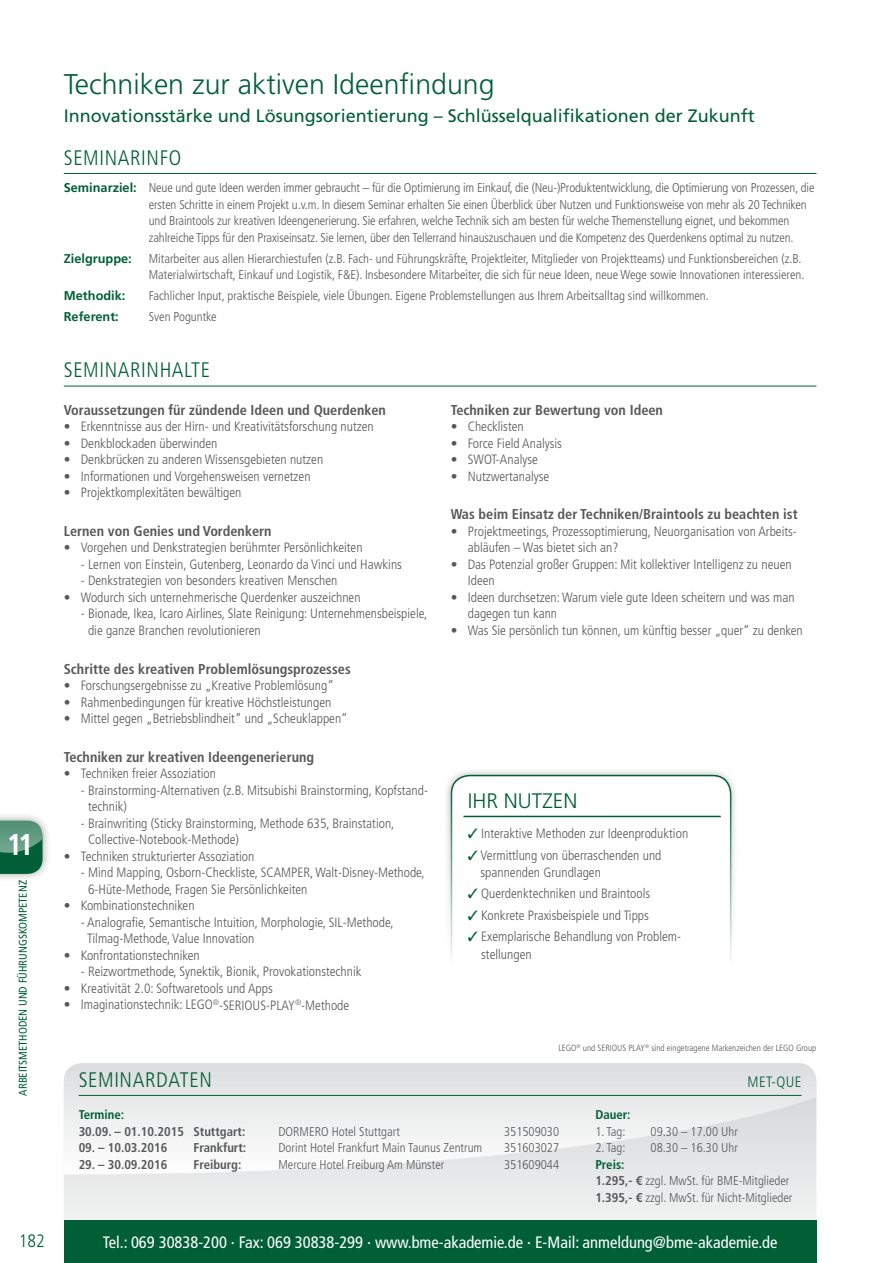
<style>
.page{position:relative;width:893px;height:1263px;background:#fff}
.page>*{position:absolute;margin:0;border:0;box-sizing:border-box;transform-origin:0 0}
.t1{font:700 condensed 30px "Frutiger LT Std";color:#fff}
.t2{font:300 28.5px "Frutiger LT Std";color:#005f36}
.t3{font:300 condensed 21px "Frutiger LT Std";letter-spacing:.03em;color:#005f36}
.t4{font:300 21px "Frutiger LT Std";color:#005f36}
.t5{font:18px "Frutiger LT Std";color:#005f36}
.t6{font:300 condensed 18px "Frutiger LT Std";color:#005f36}
.t7{font:condensed 16.5px "Frutiger LT Std";color:#fff}
.t8{font:300 condensed 15px "Frutiger LT Std";color:#005f36}
.t9{font:700 condensed 14.25px "Frutiger LT Std";color:#57585a}
.t10{font:300 condensed 13.5px/16.5px "Frutiger LT Std";color:#57585a}
.t11{font:300 condensed 12.75px/16.5px "Frutiger LT Std";color:#57585a}
.t12{font:700 condensed 12.75px/16.5px "Frutiger LT Std";color:#57585a}
.t13{font:700 12.75px "Frutiger LT Std";color:#005f36}
.t14{font:700 condensed 12.75px "Frutiger LT Std";color:#005f36}
.t15{font:condensed 11.25px "Frutiger LT Std";color:#005f36}
.t16{font:300 condensed 9px "Frutiger LT Std";color:#57585a}
.s1{font-weight:700;font-stretch:normal;color:#005f36}
.s2{font-weight:300;font-stretch:condensed;color:#57585a}
.s3{color:#005f36}
.s4{font-weight:300}
.s5{font-weight:700;color:#005f36}
.s6{font-weight:700}
</style>
<div class="page">
<div style="left:64px;top:1174px;width:752px;height:46px;background:#eceded"></div>
<svg style="left:64px;top:1063px;width:752px;height:111px;fill:#e8e9e9"></svg>
<div style="left:64px;top:1220px;width:752px;height:43px;background:#005f36"></div>
<div style="left:0;top:812px;width:51px;height:70px;background:#231f20;opacity:.4"></div>
<svg style="left:0;top:821px;width:43px;height:53px;background:#3c8364"></svg>
<hr style="left:64px;top:173px;width:752px;height:1px;background:#005f36">
<hr style="left:64px;top:386px;width:752px;height:1px;background:#005f36">
<hr style="left:79px;top:1095px;width:722px;height:1px;background:#005f36">
<div style="left:443px;top:768px;width:296px;height:225px;background:#231f20;opacity:.45"></div>
<div style="left:451px;top:775px;width:280px;height:214px;background:#fff;border-radius:18px"></div>
<div style="left:451px;top:775px;width:280px;height:215px;border:2px solid #005f36;border-radius:18px"></div>
<hr style="left:463px;top:816px;width:258px;height:1px;background:#005f36">
<h2 class="t2" style="left:64px;top:68px;width:432px">Techniken zur aktiven Ideenfindung</h2>
<h3 class="t5" style="left:64px;top:105px;width:693px">I nnovationsstärke und Lösungsorientierung – Schlüsselqualifikationen der Zukunft</h3>
<h3 class="t3" style="left:64px;top:145px;width:119px">Seminarinfo</h3>
<p class="t11" style="left:149px;top:180px;width:667px;text-indent:-85px"><span class="s1">Seminarziel:</span> Neue und gute Ideen werden immer gebraucht – für die Optimierung im Einkauf, die (Neu-)Produktentwicklung, die Optimierung von Prozessen, die ersten Schritte in einem Projekt u.v.m. I n diesem Seminar erhalten Sie einen Überblick über N utzen und Funktionsweise von mehr als 20 Techniken und Braintools zur kreativen Ideengenerierung. Sie erfahren, welche Technik sich am besten für welche Themenstellung eignet, und bekommen zahlreiche Tipps für den Praxiseinsatz. Sie lernen, über den Tellerrand hinauszuschauen und die Kompetenz des Querdenkens optimal zu nutzen.</p>
<p class="t13" style="left:64px;top:251px;width:78px">Zielgruppe: <span class="s2">M</span></p>
<p class="t11" style="left:149px;top:250px;width:657px;text-align:center">itarbeiter aus allen H ierarchiestufen (z.B. Fach- und Führungskräfte, Projektleiter, M itglieder von Projektteams) und Funktionsbereichen (z.B.<br>Materialwirtschaft, Einkauf und Logistik, F&amp;E). I nsbesondere M itarbeiter, die sich für neue Ideen, neue Wege sowie I nnovationen interessieren.</p>
<p class="t11" style="left:64px;top:285px;width:647px;line-height:20.7px"><span class="s1">Methodik:</span> Fachlicher I nput, praktische Beispiele, viele Übungen. Eigene Problemstellungen aus I hrem Arbeitsalltag sind willkommen.<br><span class="s1">Referent:</span> S</p>
<p class="t11" style="left:154px;top:308px;width:64px">ven Poguntke</p>
<h1 class="t1" style="left:7px;top:826px;width:29px">11</h1>
<p class="t15" style="left:16px;top:1096px;width:217px;rotate:-90deg">Arbeitsmethoden und Führungskompetenz</p>
<h3 class="t3" style="left:64px;top:358px;width:145px">Seminarinhalte</h3>
<p class="t9" style="left:64px;top:401px;width:324px">Voraussetzungen für zündende Ideen und Querdenken</p>
<p class="t10" style="left:64px;top:418px;width:312px">• Erkenntnisse aus der Hirn- und Kreativitätsforschung nutzen</p>
<p class="t10" style="left:64px;top:435px;width:155px">• Denkblockaden überwinden</p>
<p class="t10" style="left:64px;top:451px;width:261px">• Denkbrücken zu anderen Wissensgebieten nutzen</p>
<p class="t10" style="left:64px;top:468px;width:248px">• Informationen und Vorgehensweisen vernetzen</p>
<p class="t10" style="left:64px;top:484px;width:179px">• Projektkomplexitäten bewältigen</p>
<p class="t9" style="left:64px;top:522px;width:209px">Lernen von Genies und Vordenkern</p>
<p class="t10" style="left:64px;top:540px;width:300px">• Vorgehen und Denkstrategien berühmter Persönlichkeiten</p>
<p class="t10" style="left:81px;top:556px;width:323px">- Lernen von Einstein, Gutenberg, Leonardo da Vinci und Hawkins</p>
<p class="t10" style="left:81px;top:573px;width:258px">- Denkstrategien von besonders kreativen M enschen</p>
<p class="t10" style="left:64px;top:589px;width:298px">• Wodurch sich unternehmerische Querdenker auszeichnen</p>
<p class="t10" style="left:88px;top:606px;width:341px;text-indent:-7px">- Bionade, I kea, Icaro Airlines, Slate Reinigung: U nternehmensbeispiele, die ganze Branchen revolutionieren</p>
<p class="t9" style="left:64px;top:660px;width:289px">Schritte des kreativen Problemlösungsprozesses</p>
<p class="t10" style="left:64px;top:677px;width:272px">• Forschungsergebnisse zu „Kreative Problemlösung“</p>
<p class="t10" style="left:64px;top:694px;width:269px">• Rahmenbedingungen für kreative Höchstleistungen</p>
<p class="t10" style="left:64px;top:710px;width:285px">• Mittel gegen „Betriebsblindheit“ und „Scheuklappen“</p>
<p class="t9" style="left:64px;top:748px;width:252px">Techniken zur kreativen Ideengenerierung</p>
<p class="t10" style="left:64px;top:766px;width:154px">• Techniken freier Assoziation</p>
<p class="t10" style="left:88px;top:782px;width:340px;text-indent:-7px">- Brainstorming-Alternativen (z.B. M itsubishi Brainstorming, Kopfstand&shy;technik)</p>
<p class="t10" style="left:88px;top:815px;width:308px;text-indent:-7px">- B rainwriting (Sticky Brainstorming, Methode 635, Brainstation,<br>Collective-N otebook-M ethode)</p>
<p class="t10" style="left:64px;top:848px;width:192px">• Techniken strukturierter Assoziation</p>
<p class="t10" style="left:88px;top:865px;width:338px;text-indent:-7px">- M ind Mapping, Osborn-Checkliste, SCAM PER, Walt-Disney-Methode,<br>6-H üte-Methode, Fragen Sie Persönlichkeiten</p>
<p class="t10" style="left:64px;top:898px;width:132px">• Kombinationstechniken</p>
<p class="t10" style="left:87px;top:914px;width:308px;text-indent:-6px">- Analografie, Semantische I ntuition, Morphologie, SIL-Methode,<br>Tilmag-Methode, Value I nnovation</p>
<p class="t10" style="left:64px;top:947px;width:138px">• Konfrontationstechniken</p>
<p class="t10" style="left:81px;top:964px;width:282px">- Reizwortmethode, Synektik, Bionik, Provokationstechnik</p>
<p class="t10" style="left:64px;top:980px;width:211px">• Kreativität 2.0: Softwaretools und Apps</p>
<p class="t10" style="left:64px;top:997px;width:287px">• Imaginationstechnik: LEGO<sup>®</sup>-SERIOUS-PLAY<sup>®</sup>-Methode</p>
<p class="t9" style="left:451px;top:401px;width:214px">Techniken zur Bewertung von Ideen</p>
<p class="t10" style="left:451px;top:418px;width:75px">• Checklisten</p>
<p class="t10" style="left:451px;top:435px;width:113px">• Force Field Analysis</p>
<p class="t10" style="left:451px;top:451px;width:89px">• SWOT-Analyse</p>
<p class="t10" style="left:451px;top:468px;width:100px">• Nutzwertanalyse</p>
<p class="t9" style="left:451px;top:506px;width:348px">Was beim Einsatz der Techniken/Braintools zu beachten ist</p>
<p class="t10" style="left:468px;top:523px;width:329px;text-indent:-17px">• Projektmeetings, Prozessoptimierung, Neuorganisation von Arbeits&shy;abläufen – Was bietet sich an?</p>
<p class="t10" style="left:468px;top:556px;width:325px;text-indent:-17px">• Das Potenzial großer Gruppen: Mit kollektiver Intelligenz zu neuen<br>Ideen</p>
<p class="t10" style="left:468px;top:589px;width:328px;text-indent:-17px">• Ideen durchsetzen: Warum viele gute Ideen scheitern und was man dagegen tun kann</p>
<p class="t10" style="left:451px;top:622px;width:354px">• Was Sie persönlich tun können, um künftig besser „quer“ zu denken</p>
<h3 class="t4" style="left:468px;top:789px;width:111px">IHR NUTZEN</h3>
<p class="t10" style="left:468px;top:825px;width:222px"><span class="s3">✓</span> I nteraktive Methoden zur Ideenproduktion</p>
<p class="t10" style="left:480px;top:846px;width:183px;line-height:17.2px;text-indent:-13px"><span class="s3">✓</span> Vermittlung von überraschenden und spannenden Grundlagen</p>
<p class="t10" style="left:468px;top:886px;width:184px"><span class="s3">✓</span> Querdenktechniken und Braintools</p>
<p class="t10" style="left:468px;top:907px;width:183px"><span class="s3">✓</span> Konkrete Praxisbeispiele und Tipps</p>
<p class="t10" style="left:481px;top:928px;width:200px;line-height:17.2px;text-indent:-13px"><span class="s3">✓</span> Exemplarische Behandlung von Problem&shy;stellungen</p>
<p class="t16" style="left:558px;top:1043px;width:259px">LEGO<sup>®</sup> und SERIOUS PLAY<sup>®</sup> sind eingetragene Markenzeichen der LEGO Group</p>
<h3 class="t3" style="left:79px;top:1068px;width:135px">Seminardaten</h3>
<p class="t8" style="left:747px;top:1074px;width:56px">M ET-QU E</p>
<p class="t12" style="left:79px;top:1107px;width:181px"><span class="s3">Termine:<br></span>30.09. – 01.10.2015 Stuttgart: <span class="s4">DORM</span></p>
<p class="t14" style="left:595px;top:1107px;width:37px">Dauer:</p>
<p class="t11" style="left:595px;top:1123px;width:32px">1. Tag:</p>
<p class="t11" style="left:651px;top:1123px;width:89px">09.30 – 17.00 Uhr</p>
<p class="t11" style="left:595px;top:1140px;width:32px">2. Tag:</p>
<p class="t11" style="left:651px;top:1140px;width:89px">08.30 – 16.30 Uhr</p>
<p class="t11" style="left:595px;top:1156px;width:198px"><span class="s5">Preis:<br></span><span class="s6">1.295,- €</span> zzgl. MwSt. für BM E-M itglieder<br><span class="s6">1.395,- €</span> zzgl. MwSt. für N icht-M itglieder</p>
<p class="t11" style="left:309px;top:1123px;width:92px">ERO H otel Stuttgart</p>
<p class="t11" style="left:504px;top:1123px;width:57px">351509030</p>
<p class="t12" style="left:79px;top:1140px;width:90px">09. – 10.03.2016</p>
<p class="t12" style="left:193px;top:1140px;width:74px">Frankfurt: <span class="s4">D</span></p>
<p class="t11" style="left:286px;top:1140px;width:198px">orint Hotel Frankfurt Main Taunus Zentrum</p>
<p class="t11" style="left:504px;top:1140px;width:57px">351603027</p>
<p class="t12" style="left:79px;top:1156px;width:90px">29. – 30.09.2016</p>
<p class="t12" style="left:193px;top:1156px;width:72px">Freiburg: <span class="s4">M</span></p>
<p class="t11" style="left:288px;top:1156px;width:158px">ercure Hotel Freiburg Am M ünster</p>
<p class="t11" style="left:504px;top:1156px;width:57px">351609044</p>
<h3 class="t6" style="left:19px;top:1230px;width:27px">182</h3>
<p class="t7" style="left:103px;top:1232px;width:676px">Tel.: 069 30838-200 · Fax: 069 30838-299 · www.bme-akademie.de · E-Mail: anmeldung@bme-akademie.de</p>
</div>
